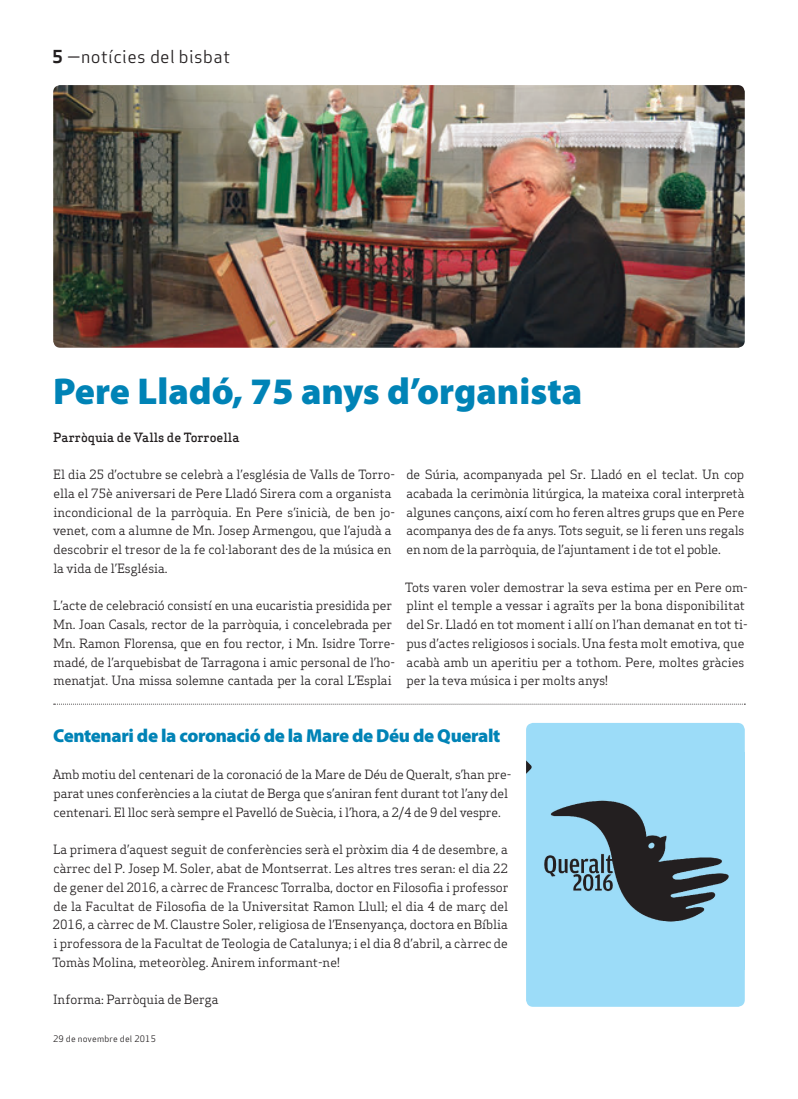
<style>
.page{position:relative;width:798px;height:1099px;background:#fff}
.page>*{position:absolute;margin:0;border:0;box-sizing:border-box;transform-origin:0 0}
.Titulars{font:900 37.5px "Myriad Pro";color:#0083b6}
.Titular_Petit{font:900 18.75px "Myriad Pro";letter-spacing:-.02em;color:#0083b6}
.Capçalera{font:17.5px "Apex Sans Book T";letter-spacing:.02em;color:#231f20}
.Text_General{font:12.5px/18.8px "Apex Serif";letter-spacing:-.01em;color:#231f20}
.Autors{font:500 12.5px "Apex Serif";color:#231f20}
.Data_Peu{font:8.75px "Apex Sans Book T";letter-spacing:.02em;color:#231f20}
.s1{font-family:"Apex Sans Bold T"}
</style>
<div class="page">
<div style="left:526px;top:723px;width:218px;height:283px;background:#9cdcf8;border-radius:7px"></div>
<img style="left:544px;top:800px;width:185px;height:122px">
<svg style="left:54px;top:703px;width:691px;height:1px"></svg>
<img style="left:53px;top:85px;width:691px;height:263px">
<svg style="left:526px;top:760px;width:6px;height:13px"></svg>
<p class="Capçalera" style="left:52px;top:46px;width:179px"><span class="s1">5</span> —notícies del bisbat</p>
<p class="Titulars" style="left:53px;top:366px;width:530px">Pere Lladó, 75 anys d’organista</p>
<p class="Autors" style="left:53px;top:429px;width:188px">Parròquia de Valls de Torroella</p>
<p class="Text_General" style="left:53px;top:465px;width:343px">El dia 25 d’octubre se celebrà a l’església de Valls de Torro&shy;ella el 75è aniversari de Pere Lladó Sirera com a organista incondicional de la parròquia. En Pere s’inicià, de ben jo&shy;venet, com a alumne de Mn. Josep Armengou, que l’ajudà a descobrir el tresor de la fe col·laborant des de la música en la vida de l’Església.</p>
<p class="Text_General" style="left:53px;top:596px;width:343px">L’acte de celebració consistí en una eucaristia presidida per Mn. Joan Casals, rector de la parròquia, i concelebrada per Mn. Ramon Florensa, que en fou rector, i Mn. Isidre Torre&shy;madé, de l’arquebisbat de Tarragona i amic personal de l’ho&shy;menatjat. Una missa solemne cantada per la coral L’Esplai</p>
<p class="Text_General" style="left:406px;top:465px;width:339px;text-align:justify">de Súria, acompanyada pel Sr. Lladó en el teclat. Un cop acabada la cerimònia litúrgica, la mateixa coral interpretà algunes cançons, així com ho feren altres grups que en Pere acompanya des de fa anys. Tots seguit, se li feren uns regals en nom de la parròquia, de l’ajuntament i de tot el poble.</p>
<p class="Text_General" style="left:405px;top:577px;width:344px">Tots varen voler demostrar la seva estima per en Pere om&shy;plint el temple a vessar i agraïts per la bona disponibilitat del Sr. Lladó en tot moment i allí on l’han demanat en tot ti&shy;pus d’actes religiosos i socials. Una festa molt emotiva, que acabà amb un aperitiu per a tothom. Pere, moltes gràcies per la teva música i per molts anys!</p>
<p class="Titular_Petit" style="left:53px;top:722px;width:448px">Centenari de la coronació de la Mare de Déu de Queralt</p>
<p class="Text_General" style="left:53px;top:765px;width:460px">Amb motiu del centenari de la coronació de la Mare de Déu de Queralt, s’han pre&shy;parat unes conferències a la ciutat de Berga que s’aniran fent durant tot l’any del centenari. El lloc serà sempre el Pavelló de Suècia, i l’hora, a 2/4 de 9 del vespre.</p>
<p class="Text_General" style="left:52px;top:840px;width:457px;text-align:justify">La primera d’aquest seguit de conferències serà el pròxim dia 4 de desembre, a càrrec del P. Josep M. Soler, abat de Montserrat. Les altres tres seran: el dia 22 de gener del 2016, a càrrec de Francesc Torralba, doctor en Filosofia i professor de la Facultat de Filosofia de la Universitat Ramon Llull; el dia 4 de març del 2016, a càrrec de M. Claustre Soler, religiosa de l’Ensenyança, doctora en Bíblia i professora de la Facultat de Teologia de Catalunya; i el dia 8 d’abril, a càrrec de Tomàs Molina, meteoròleg. Anirem informant-ne!</p>
<p class="Text_General" style="left:53px;top:990px;width:167px">Informa: Parròquia de Berga</p>
<p class="Data_Peu" style="left:53px;top:1032px;width:104px">29 de novembre del 2015</p>
</div>
